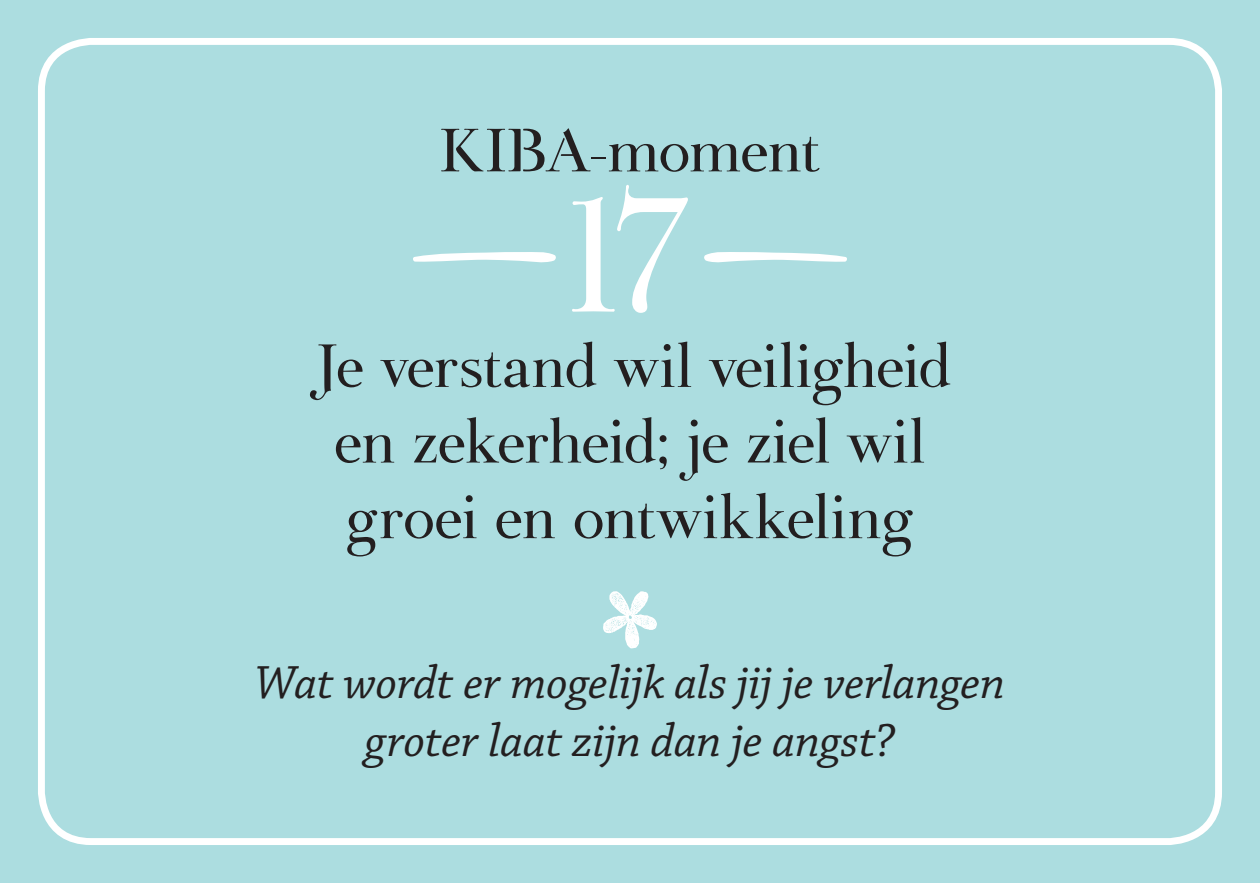
<style>
.page{position:relative;width:1260px;height:883px;background:#acdde0}
.page>*{position:absolute;margin:0;border:0;box-sizing:border-box;transform-origin:0 0}
.t1{font:168px "Botera TFE";color:#fff}
.t2{font:105px "KG Flavor And Frames Seven";color:#fff}
.t3{font:63px/75.6px "Botera TFE";letter-spacing:-.02em;color:#231f20;text-align:center}
.t4{font:italic 49px/58.8px "Chaparral Pro";letter-spacing:-.005em;color:#231f20;text-align:center}
.s1{font-family:"Botera TFE Regular Stencil"}
</style>
<div class="page">
<div style="left:38px;top:38px;width:1184px;height:807px;border:7px solid #fff;border-radius:50px"></div>
<svg style="left:413px;top:252px;width:143px;height:11px"></svg>
<svg style="left:704px;top:252px;width:143px;height:11px"></svg>
<p class="t3" style="left:439px;top:113px;width:383px"><span class="s1">KIBA</span>-moment</p>
<h1 class="t1" style="left:566px;top:150px;width:130px">17</h1>
<p class="t3" style="left:308px;top:328px;width:645px">Je verstand wil veiligheid en zekerheid; je ziel wil groei en ontwikkeling</p>
<h2 class="t2" style="left:600px;top:555px;width:61px">v</h2>
<p class="t4" style="left:255px;top:655px;width:752px">Wat wordt er mogelijk als jij je verlangen groter laat zijn dan je angst?</p>
</div>
